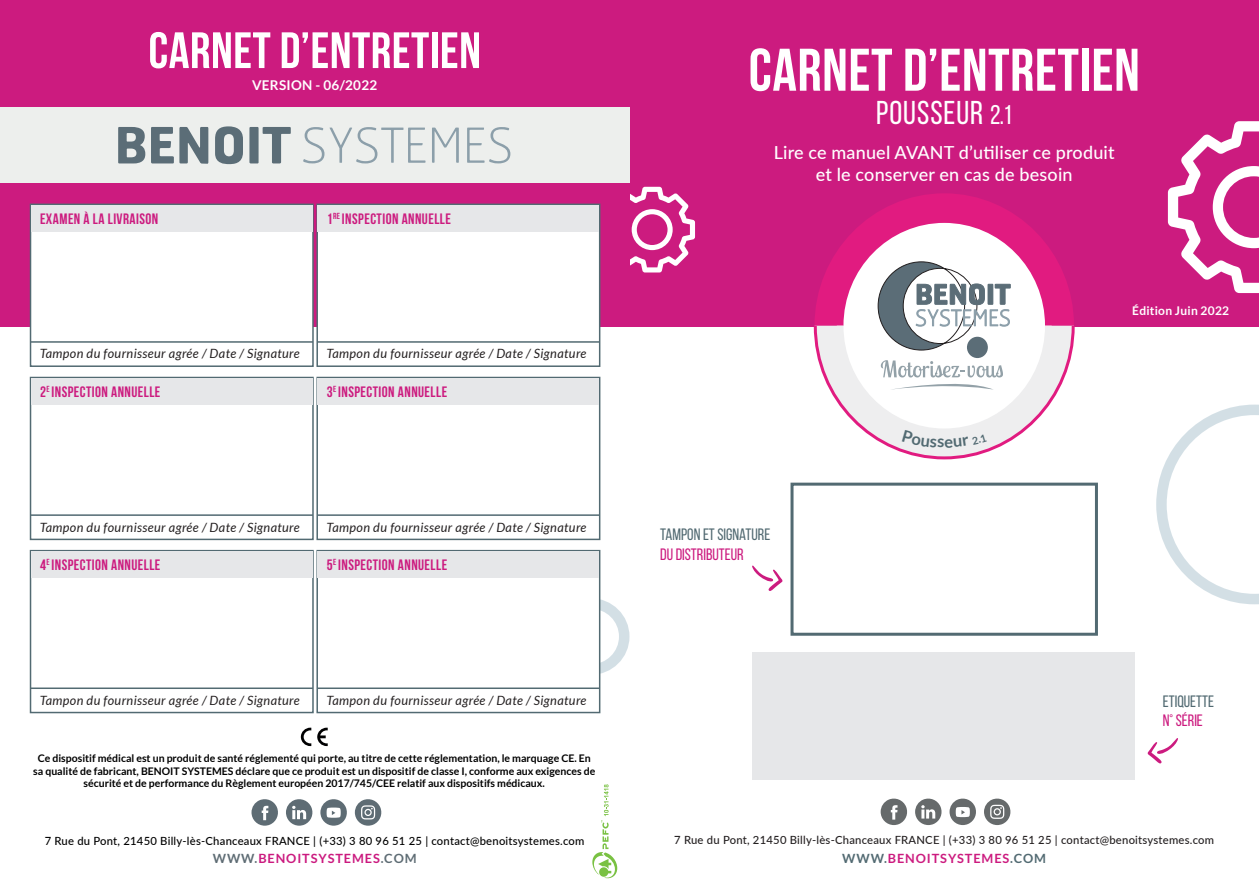
<style>
.page{position:relative;width:1259px;height:893px;background:#fff}
.page>*{position:absolute;margin:0;border:0;box-sizing:border-box;transform-origin:0 0}
.t1{font:700 60px "Bebas Neue";letter-spacing:.01em;color:#fff}
.t2{font:700 51px "Bebas Neue";letter-spacing:.01em;color:#fff}
.t3{font:33px "Bebas Neue";letter-spacing:.03em;color:#fff}
.t4{font:500 18px/21.6px "Lato";letter-spacing:.01em;color:#fff;text-align:center}
.t5{font:16.5px "Bebas Neue";color:#526a72}
.t6{font:16.5px "Bebas Neue";color:#cc1b7f}
.t7{font:700 15px "Bebas Neue";letter-spacing:.03em;color:#cc1b7f}
.t8{font:700 13.5px "Lato";letter-spacing:.02em;color:#fff}
.t9{font:italic 12.75px "Lato";letter-spacing:.03em;color:#231f20}
.t10{font:700 12.75px "Lato";letter-spacing:.07em;color:#cc1b7f}
.t11{font:700 12.75px "Lato";letter-spacing:.07em;color:#cb1a7f}
.t12{font:700 12px "Lato";letter-spacing:.02em;color:#fff}
.t13{font:500 11.25px "Lato";letter-spacing:.02em;color:#000001}
.t14{font:500 11.25px "Lato";letter-spacing:.02em;color:#231f20}
.t15{font:700 10.5px/12.6px "Lato";color:#000001;text-align:center}
.s1{color:#5e6c74}
.s2{font-size:27px}
.s3{color:#526a72}
</style>
<div class="page">
<div style="left:617px;top:0;width:642px;height:327px;background:#cc1b7f"></div>
<svg style="left:1168px;top:121px;width:91px;height:172px"></svg>
<svg style="left:630px;top:187px;width:65px;height:85px"></svg>
<div style="left:790px;top:483px;width:308px;height:153px;border:3px solid #526a72"></div>
<div style="left:752px;top:652px;width:383px;height:128px;background:#e6e7e9"></div>
<svg style="left:752px;top:565px;width:30px;height:26px"></svg>
<svg style="left:1147px;top:738px;width:31px;height:26px"></svg>
<svg style="left:984px;top:798px;width:27px;height:27px"></svg>
<svg style="left:915px;top:798px;width:27px;height:27px"></svg>
<svg style="left:880px;top:798px;width:27px;height:27px"></svg>
<svg style="left:949px;top:798px;width:27px;height:27px"></svg>
<svg style="left:1156px;top:405px;width:103px;height:199px"></svg>
<div style="left:0;top:0;width:629px;height:327px;background:#cc1b7f"></div>
<div style="left:0;top:107px;width:629px;height:76px;background:#edefed"></div>
<div style="left:552px;top:598px;width:77px;height:77px;border:10px solid #b7cbd5;border-radius:50%"></div>
<div style="left:30px;top:204px;width:284px;height:163px;background:#fff;border:2px solid #526a72"></div>
<div style="left:30px;top:377px;width:284px;height:163px;background:#fff;border:2px solid #526a72"></div>
<div style="left:30px;top:550px;width:284px;height:163px;background:#fff;border:2px solid #526a72"></div>
<hr style="left:31px;top:341px;width:282px;height:2px;background:#526a72">
<hr style="left:31px;top:514px;width:282px;height:2px;background:#526a72">
<hr style="left:31px;top:687px;width:282px;height:2px;background:#526a72">
<div style="left:31px;top:205px;width:281px;height:26px;background:#e6e7e9"></div>
<div style="left:31px;top:378px;width:281px;height:27px;background:#e6e7e9"></div>
<div style="left:31px;top:551px;width:281px;height:27px;background:#e6e7e9"></div>
<div style="left:316px;top:204px;width:284px;height:163px;background:#fff;border:2px solid #526a72"></div>
<div style="left:316px;top:377px;width:284px;height:163px;background:#fff;border:2px solid #526a72"></div>
<div style="left:316px;top:550px;width:284px;height:163px;background:#fff;border:2px solid #526a72"></div>
<hr style="left:317px;top:341px;width:282px;height:2px;background:#526a72">
<hr style="left:317px;top:514px;width:282px;height:2px;background:#526a72">
<hr style="left:317px;top:687px;width:282px;height:2px;background:#526a72">
<div style="left:318px;top:205px;width:281px;height:26px;background:#e6e7e9"></div>
<div style="left:318px;top:378px;width:281px;height:27px;background:#e6e7e9"></div>
<div style="left:318px;top:551px;width:281px;height:27px;background:#e6e7e9"></div>
<svg style="left:355px;top:799px;width:27px;height:27px"></svg>
<svg style="left:286px;top:799px;width:27px;height:27px"></svg>
<svg style="left:251px;top:799px;width:27px;height:27px"></svg>
<svg style="left:320px;top:799px;width:27px;height:27px"></svg>
<svg style="left:118px;top:127px;width:27px;height:36px"></svg>
<svg style="left:151px;top:127px;width:57px;height:37px"></svg>
<svg style="left:215px;top:126px;width:28px;height:38px"></svg>
<div style="left:249px;top:127px;width:9px;height:36px;background:#5b6d77;border-radius:2px"></div>
<svg style="left:263px;top:127px;width:28px;height:36px"></svg>
<svg style="left:303px;top:127px;width:122px;height:36px"></svg>
<svg style="left:432px;top:128px;width:27px;height:35px"></svg>
<svg style="left:467px;top:127px;width:43px;height:36px"></svg>
<svg style="left:592px;top:784px;width:25px;height:95px"></svg>
<svg style="left:301px;top:728px;width:10px;height:18px"></svg>
<svg style="left:317px;top:728px;width:11px;height:18px"></svg>
<svg style="left:813px;top:193px;width:262px;height:267px"></svg>
<h2 class="t2" style="left:148px;top:22px;width:334px">CARNET D’ENTRETIEN</h2>
<h3 class="t7" style="left:40px;top:210px;width:120px">EXAMEN À LA LIVRAISON</h3>
<p class="t8" style="left:252px;top:78px;width:127px">VERSION - 06/2022</p>
<h3 class="t7" style="left:327px;top:210px;width:126px">1<sup>RE</sup> INSPECTION ANNUELLE</h3>
<p class="t9" style="left:40px;top:347px;width:261px">Tampon du fournisseur agrée / Date / Signature</p>
<h3 class="t7" style="left:40px;top:383px;width:122px">2<sup>E</sup> INSPECTION ANNUELLE</h3>
<p class="t9" style="left:326px;top:347px;width:261px">Tampon du fournisseur agrée / Date / Signature</p>
<h3 class="t7" style="left:327px;top:383px;width:122px">3<sup>E</sup> INSPECTION ANNUELLE</h3>
<p class="t9" style="left:40px;top:520px;width:261px">Tampon du fournisseur agrée / Date / Signature</p>
<h3 class="t7" style="left:40px;top:557px;width:122px">4<sup>E</sup> INSPECTION ANNUELLE</h3>
<p class="t9" style="left:326px;top:520px;width:261px">Tampon du fournisseur agrée / Date / Signature</p>
<h3 class="t7" style="left:327px;top:557px;width:122px">5<sup>E</sup> INSPECTION ANNUELLE</h3>
<p class="t9" style="left:40px;top:693px;width:261px">Tampon du fournisseur agrée / Date / Signature</p>
<p class="t9" style="left:326px;top:693px;width:261px">Tampon du fournisseur agrée / Date / Signature</p>
<p class="t15" style="left:33px;top:752px;width:563px">Ce dispositif médical est un produit de santé réglementé qui porte, au titre de cette réglementation, le marquage CE. En sa qualité de fabricant, BENOIT SYSTEMES déclare que ce produit est un dispositif de classe I, conforme aux exigences de sécurité et de performance du Règlement européen 2017/745/CEE relatif aux dispositifs médicaux.</p>
<p class="t13" style="left:45px;top:833px;width:541px">7 Rue du Pont, 21450 Billy-lès-Chanceaux FRANCE | (+33) 3 80 96 51 25 | contact@benoitsystemes.com</p>
<p class="t11" style="left:213px;top:851px;width:205px"><span class="s1">WWW.</span>BENOITSYSTEMES<span class="s1">.COM</span></p>
<h1 class="t1" style="left:748px;top:37px;width:393px">CARNET D’ENTRETIEN</h1>
<h3 class="t3" style="left:876px;top:95px;width:137px">POUSSEUR <span class="s2">2.1</span></h3>
<h3 class="t4" style="left:773px;top:141px;width:342px">Lire ce manuel AVANT d’utiliser ce produit et le conserver en cas de besoin</h3>
<p class="t12" style="left:1132px;top:303px;width:98px">Édition Juin 2022</p>
<h3 class="t5" style="left:660px;top:525px;width:112px">TAMPON ET SIGNATURE</h3>
<h3 class="t6" style="left:660px;top:545px;width:85px">DU DISTRIBUTEUR</h3>
<h3 class="t5" style="left:1162px;top:692px;width:53px">ETIQUETTE</h3>
<h3 class="t6" style="left:1162px;top:712px;width:42px">N° SÉRIE</h3>
<p class="t14" style="left:674px;top:832px;width:541px">7 Rue du Pont, 21450 Billy-lès-Chanceaux FRANCE | (+33) 3 80 96 51 25 | contact@benoitsystemes.com</p>
<p class="t10" style="left:842px;top:850px;width:205px"><span class="s3">WWW.</span>BENOITSYSTEMES<span class="s3">.COM</span></p>
</div>
